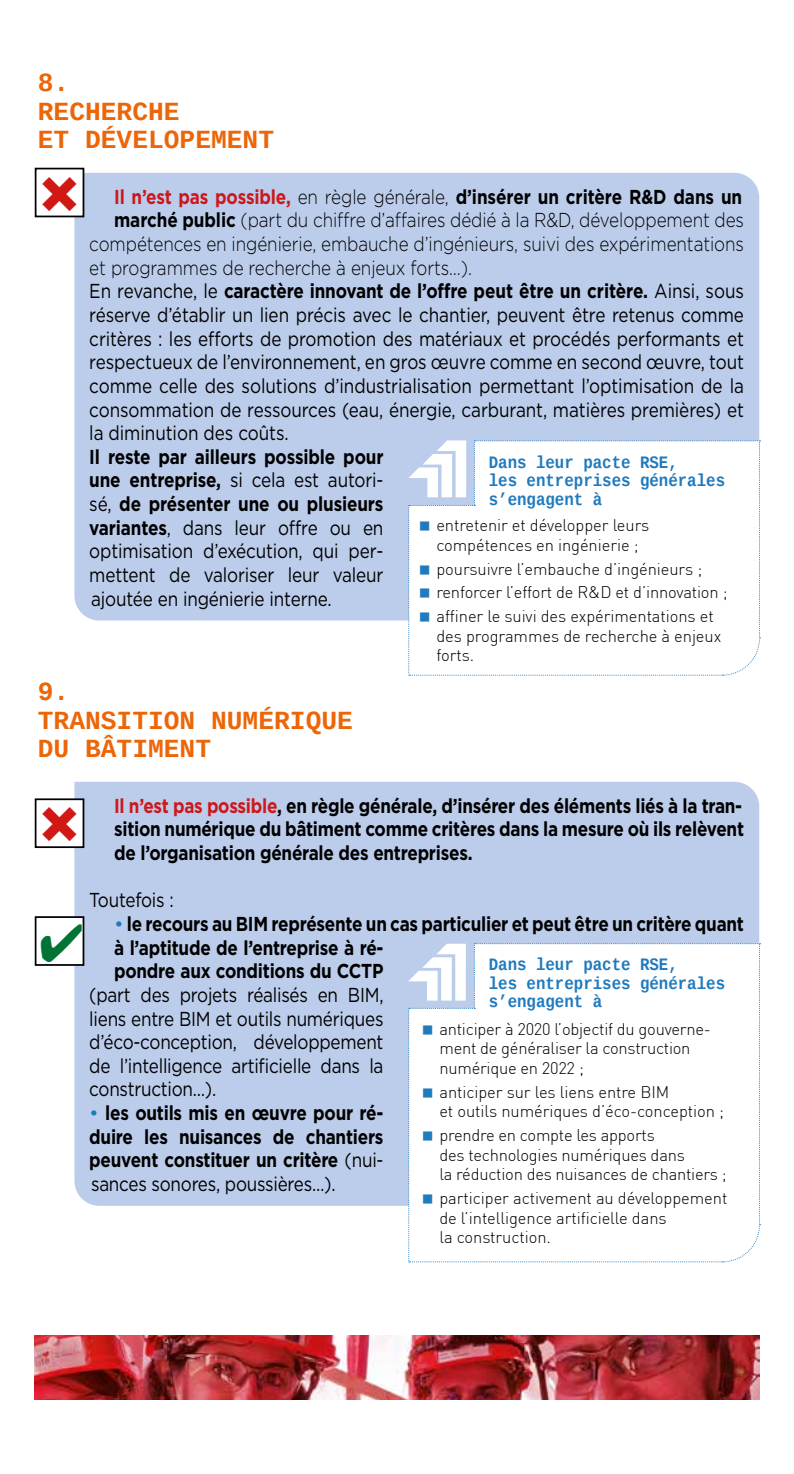
<style>
.page{position:relative;width:794px;height:1474px;background:#fff}
.page>*{position:absolute;margin:0;border:0;box-sizing:border-box;transform-origin:0 0}
.t1{font:700 26.25px/28.3px "Liberation Mono";color:#ec6608}
.t2{font:20.12px/23.6px "Gotham";letter-spacing:-.005em;color:#000;text-align:justify;scale:.85 1}
.t3{font:700 20.12px/23.6px "Gotham";letter-spacing:-.015em;color:#000;text-align:justify;scale:.85 1}
.t4{font:300 20.12px "Gotham";letter-spacing:-.005em;color:#000;scale:.85 1}
.t5{font:700 17.5px/18.7px "Liberation Mono";color:#1f7abe;scale:.9 1}
.t6{font:300 16.45px/19.6px "DIN Pro";letter-spacing:-.005em;color:#000}
.s1{color:#cd171a}
.s2{font-weight:300}
.s3{font-weight:700}
.s4{font-weight:400}
.s5{color:#1f7abe}
.s6{font-weight:400;color:#1f7abe}
</style>
<div class="page">
<div style="left:74px;top:781px;width:685px;height:424px;background:#bccdeb"></div>
<div style="left:74px;top:173px;width:685px;height:447px;background:#bccdeb"></div>
<svg style="left:408px;top:943px;width:352px;height:319px"></svg>
<svg style="left:408px;top:440px;width:352px;height:236px"></svg>
<div style="left:36px;top:169px;width:47px;height:47px;background:#fff"></div>
<div style="left:35px;top:168px;width:49px;height:49px;border:2px solid #000"></div>
<div style="left:36px;top:799px;width:47px;height:48px;background:#fff"></div>
<div style="left:35px;top:798px;width:49px;height:50px;border:2px solid #000"></div>
<div style="left:36px;top:917px;width:47px;height:48px;background:#fff"></div>
<div style="left:35px;top:916px;width:49px;height:49px;border:2px solid #000"></div>
<img style="left:35px;top:1335px;width:724px;height:64px">
<svg style="left:81px;top:924px;width:1px;height:38px"></svg>
<h1 class="t1" style="left:38px;top:70px;width:238px">8.<br>RECHERCHE<br>ET DÉVELOPEMENT</h1>
<p class="t3" style="left:114px;top:185px;width:740px"><span class="s1">Il n’est pas possible,</span> <span class="s2">en règle générale,</span> d’insérer un critère R&amp;D dans un</p>
<p class="t4" style="left:114px;top:208px;width:742px"><span class="s3">marché public</span> (part du chiffre d’affaires dédié à la R&amp;D, développement des</p>
<p class="t4" style="left:89px;top:231px;width:772px">compétences en ingénierie, embauche d’ingénieurs, suivi des expérimentations</p>
<p class="t4" style="left:89px;top:255px;width:452px">et programmes de recherche à enjeux forts…).</p>
<p class="t3" style="left:89px;top:279px;width:771px"><span class="s4">En revanche, le</span> caractère innovant de l’offre peut être un critère. <span class="s4">Ainsi, sous</span></p>
<p class="t2" style="left:89px;top:303px;width:772px">réserve d’établir un lien précis avec le chantier, peuvent être retenus comme</p>
<p class="t2" style="left:89px;top:326px;width:771px">critères : les efforts de promotion des matériaux et procédés performants et</p>
<p class="t2" style="left:89px;top:350px;width:772px">respectueux de l’environnement, en gros œuvre comme en second œuvre, tout</p>
<p class="t2" style="left:89px;top:373px;width:772px">comme celle des solutions d’industrialisation permettant l’optimisation de la</p>
<p class="t2" style="left:89px;top:397px;width:771px">consommation de ressources (eau, énergie, carburant, matières premières) et</p>
<p class="t2" style="left:89px;top:421px;width:236px">la diminution des coûts.</p>
<p class="t2" style="left:89px;top:444px;width:348px"><span class="s3">Il reste par ailleurs possible pour une entreprise,</span> si cela est autori&shy;sé, <span class="s3">de présenter une ou plusieurs variantes</span>, dans leur offre ou en optimisation d’exécution, qui per&shy;mettent de valoriser leur valeur ajoutée en ingénierie interne.</p>
<p class="t5" style="left:489px;top:453px;width:264px">Dans leur pacte RSE,<br>les entreprises générales s’engagent à</p>
<p class="t6" style="left:420px;top:515px;width:231px;text-align:center"><span class="s5">■</span> entretenir et développer leurs compétences en ingénierie ;</p>
<p class="t6" style="left:420px;top:558px;width:284px"><span class="s5">■</span> poursuivre l’embauche d’ingénieurs ;</p>
<p class="t6" style="left:420px;top:582px;width:309px"><span class="s5">■</span> renforcer l’effort de R&amp;D et d’innovation ;</p>
<p class="t6" style="left:436px;top:606px;width:286px;text-indent:-17px"><span class="s5">■</span> affiner le suivi des expérimentations et des programmes de recherche à enjeux forts.</p>
<h1 class="t1" style="left:38px;top:679px;width:317px">9.<br>TRANSITION NUMÉRIQUE<br>DU BÂTIMENT</h1>
<p class="t3" style="left:114px;top:793px;width:742px"><span class="s1">Il n’est pas possible</span>, en règle générale, d’insérer des éléments liés à la tran&shy;sition numérique du bâtiment comme critères dans la mesure où ils relèvent de l’organisation générale des entreprises.</p>
<p class="t2" style="left:89px;top:888px;width:101px">Toutefois :</p>
<p class="t3" style="left:114px;top:911px;width:742px;text-align:left"><span class="s6">•</span> le recours au BIM représente un cas particulier et peut être un critère quant à l’aptitude de l’entreprise à ré-<br>pondre aux conditions du CCTP</p>
<p class="t2" style="left:89px;top:982px;width:348px">(part des projets réalisés en BIM, liens entre BIM et outils numériques d’éco-conception, développement de l’intelligence artificielle dans la construction…).</p>
<p class="t3" style="left:89px;top:1100px;width:348px"><span class="s6">•</span> les outils mis en œuvre pour ré&shy;duire les nuisances de chantiers peuvent constituer un critère <span class="s4">(nui&shy;sances sonores, poussières…).</span></p>
<p class="t5" style="left:489px;top:956px;width:264px">Dans leur pacte RSE,<br>les entreprises générales s’engagent à</p>
<p class="t6" style="left:439px;top:1018px;width:273px;text-indent:-17px"><span class="s5">■</span> anticiper à 2020 l’objectif du gouverne&shy;ment de généraliser la construction numérique en 2022 ;</p>
<p class="t6" style="left:439px;top:1081px;width:286px;text-indent:-17px"><span class="s5">■</span> anticiper sur les liens entre BIM<br>et outils numériques d’éco-conception ;</p>
<p class="t6" style="left:439px;top:1125px;width:289px;text-indent:-17px"><span class="s5">■</span> prendre en compte les apports<br>des technologies numériques dans<br>la réduction des nuisances de chantiers ;</p>
<p class="t6" style="left:439px;top:1188px;width:289px;text-indent:-17px"><span class="s5">■</span> participer activement au développement de l’intelligence artificielle dans<br>la construction.</p>
</div>
